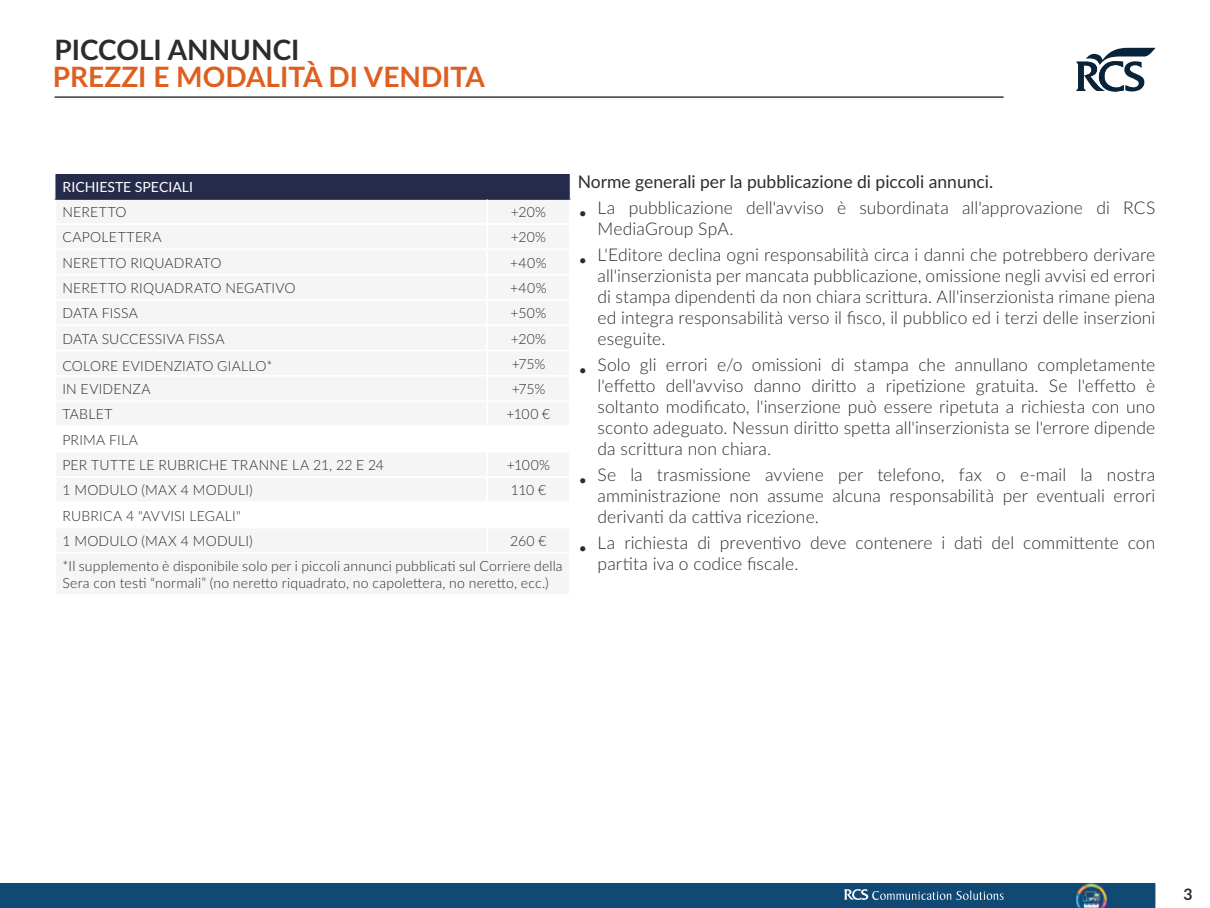
<style>
.page{position:relative;width:1210px;height:908px;background:#fff}
.page>*{position:absolute;margin:0;border:0;box-sizing:border-box;transform-origin:0 0}
.t1{font:700 28px "Lato";color:#de5f1f}
.t2{font:700 28px "Lato";color:#2c2c2c}
.t3{font:300 17.5px/21px "Lato";color:#2c2c2c;text-align:justify}
._3_colonne_testo{font:17.5px "Lato";color:#2c2c2c}
.t4{font:700 15.75px "Lato";color:#2c2c2c}
.t5{font:300 14px/16.8px "Lato";letter-spacing:.015em;color:#2c2c2c}
.t6{font:14px "Lato";color:#fff}
</style>
<div class="page">
<div style="left:0;top:883px;width:1155px;height:24px;background:#114975"></div>
<hr style="left:55px;top:96px;width:948px;height:2px;background:#565656">
<img style="left:1076px;top:883px;width:31px;height:24px">
<svg style="left:1076px;top:48px;width:79px;height:44px"></svg>
<svg style="left:55px;top:174px;width:515px;height:26px;background:#262c49"></svg>
<h1 class="t2" style="left:55px;top:29px;width:246px">PICCOLI ANNUNCI</h1>
<h1 class="t1" style="left:53px;top:56px;width:433px">PREZZI E MODALITÀ DI VENDITA</h1>
<p class="t6" style="left:62px;top:177px;width:132px">RICHIESTE SPECIALI</p>
<p class="t5" style="left:62px;top:203px;width:66px">NERETTO</p>
<p class="t5" style="left:511px;top:203px;width:37px">+20%</p>
<p class="t5" style="left:62px;top:228px;width:101px">CAPOLETTERA</p>
<p class="t5" style="left:511px;top:228px;width:37px">+20%</p>
<p class="t5" style="left:62px;top:253px;width:161px">NERETTO RIQUADRATO</p>
<p class="t5" style="left:510px;top:253px;width:38px">+40%</p>
<p class="t5" style="left:62px;top:279px;width:235px">NERETTO RIQUADRATO NEGATIVO</p>
<p class="t5" style="left:510px;top:279px;width:38px">+40%</p>
<p class="t5" style="left:62px;top:304px;width:77px">DATA FISSA</p>
<p class="t5" style="left:510px;top:304px;width:37px">+50%</p>
<p class="t5" style="left:62px;top:329px;width:164px">DATA SUCCESSIVA FISSA</p>
<p class="t5" style="left:511px;top:329px;width:37px">+20%</p>
<p class="t5" style="left:62px;top:357px;width:211px">COLORE EVIDENZIATO GIALLO*</p>
<p class="t5" style="left:512px;top:355px;width:35px">+75%</p>
<p class="t5" style="left:62px;top:380px;width:90px">IN EVIDENZA</p>
<p class="t5" style="left:512px;top:380px;width:35px">+75%</p>
<p class="t5" style="left:62px;top:405px;width:52px">TABLET</p>
<p class="t5" style="left:506px;top:405px;width:45px">+100 €</p>
<p class="t5" style="left:62px;top:430px;width:77px">PRIMA FILA</p>
<p class="t5" style="left:62px;top:456px;width:323px">PER TUTTE LE RUBRICHE TRANNE LA 21, 22 E 24</p>
<p class="t5" style="left:507px;top:456px;width:45px">+100%</p>
<p class="t5" style="left:62px;top:481px;width:192px">1 MODULO (MAX 4 MODULI)</p>
<p class="t5" style="left:511px;top:481px;width:37px">110 €</p>
<p class="t5" style="left:62px;top:506px;width:180px">RUBRICA 4 "AVVISI LEGALI"</p>
<p class="t5" style="left:62px;top:531px;width:192px">1 MODULO (MAX 4 MODULI)</p>
<p class="t5" style="left:510px;top:531px;width:38px">260 €</p>
<p class="t5" style="left:62px;top:557px;width:502px">*Il supplemento è disponibile solo per i piccoli annunci pubblicati sul Corriere della<br>Sera con testi “normali” (no neretto riquadrato, no capolettera, no neretto, ecc.)</p>
<p class="_3_colonne_testo" style="left:578px;top:169px;width:417px">Norme generali per la pubblicazione di piccoli annunci.</p>
<p class="t3" style="left:597px;top:196px;width:559px;text-indent:-20px">• La pubblicazione dell'avviso è subordinata all'approvazione di RCS<br>MediaGroup SpA.</p>
<p class="t3" style="left:597px;top:243px;width:559px;text-indent:-20px">• L'Editore declina ogni responsabilità circa i danni che potrebbero derivare all'inserzionista per mancata pubblicazione, omissione negli avvisi ed errori di stampa dipendenti da non chiara scrittura. All'inserzionista rimane piena ed integra responsabilità verso il fisco, il pubblico ed i terzi delle inserzioni eseguite.</p>
<p class="t3" style="left:597px;top:353px;width:559px;text-indent:-20px">• Solo gli errori e/o omissioni di stampa che annullano completamente l'effetto dell'avviso danno diritto a ripetizione gratuita. Se l'effetto è soltanto modificato, l'inserzione può essere ripetuta a richiesta con uno sconto adeguato. Nessun diritto spetta all'inserzionista se l'errore dipende da scrittura non chiara.</p>
<p class="t3" style="left:597px;top:463px;width:559px;text-indent:-20px">• Se la trasmissione avviene per telefono, fax o e-mail la nostra amministrazione non assume alcuna responsabilità per eventuali errori derivanti da cattiva ricezione.</p>
<p class="t3" style="left:597px;top:531px;width:559px;text-indent:-20px">• La richiesta di preventivo deve contenere i dati del committente con partita iva o codice fiscale.</p>
<p class="t4" style="left:1183px;top:882px;width:11px">3</p>
</div>
